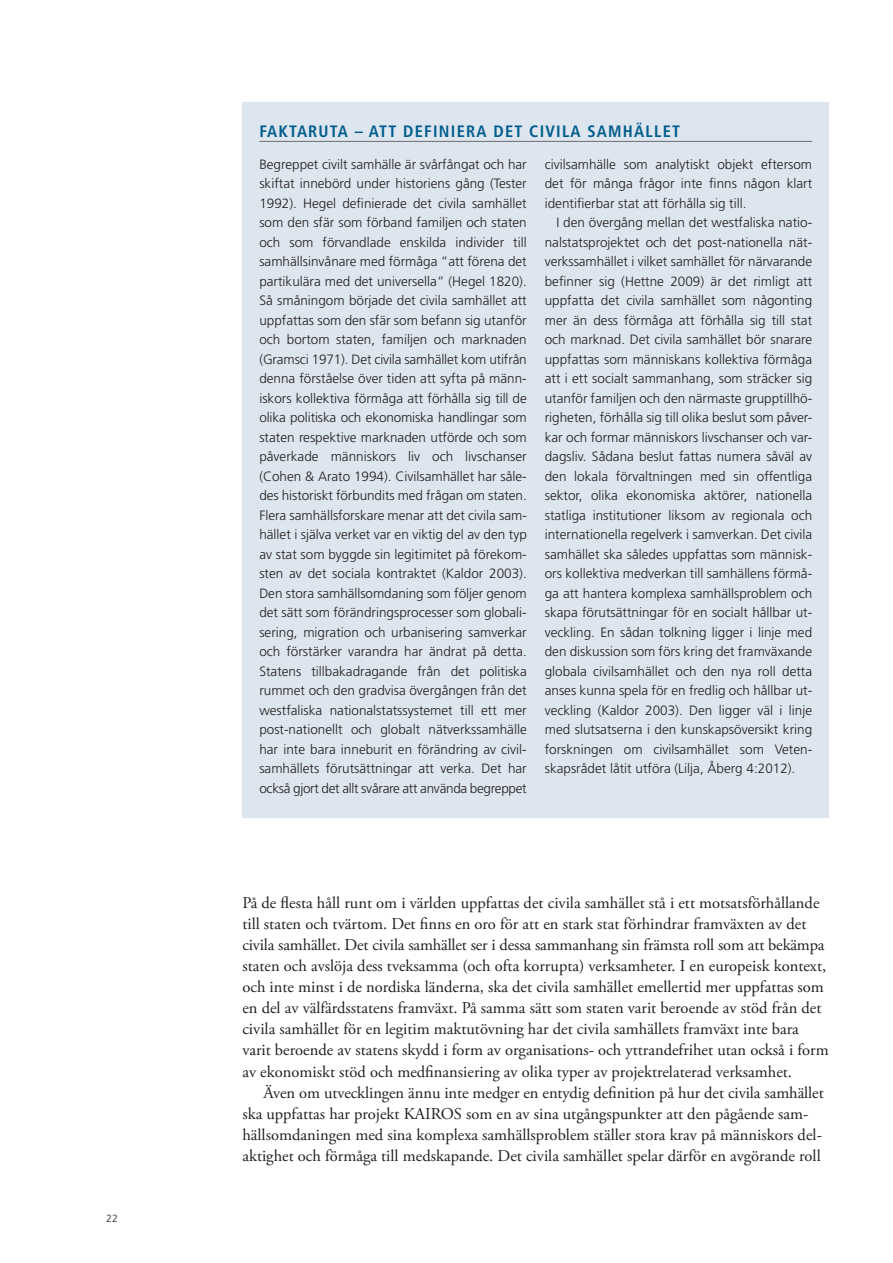
<style>
.page{position:relative;width:893px;height:1263px;background:#fff}
.page>*{position:absolute;margin:0;border:0;box-sizing:border-box;transform-origin:0 0}
.t1{font:16.5px/21.1px "Adobe Garamond Pro";color:#231f20}
.t2{font:700 condensed 16.5px "Frutiger";letter-spacing:.075em;color:#005d8d}
.t3{font:300 13.5px/19.5px "Frutiger";color:#231f20;text-align:justify}
.t4{font:300 10.5px "Frutiger";color:#231f20}
</style>
<div class="page">
<div style="left:242px;top:102px;width:587px;height:716px;background:#dde5ee"></div>
<hr style="left:259px;top:141px;width:553px;height:1px;background:#6c6d70">
<p class="t4" style="left:106px;top:1213px;width:13px">22</p>
<p class="t2" style="left:259px;top:121px;width:422px">FAKTARUTA – ATT DEFINIERA DET CIVILA SAMHÄLLET</p>
<p class="t3" style="left:259px;top:155px;width:269px">Begreppet civilt samhälle är svårfångat och har skiftat innebörd under historiens gång (Tester 1992). Hegel definierade det civila samhället som den sfär som förband familjen och staten och som förvandlade enskilda individer till samhällsinvånare med förmåga ”att förena det partikulära med det universella” (Hegel 1820).<br>Så småningom började det civila samhället att uppfattas som den sfär som befann sig utanför och bortom staten, familjen och marknaden (Gramsci 1971). Det civila samhället kom utifrån denna förståelse över tiden att syfta på männ&shy;iskors kollektiva förmåga att förhålla sig till de olika politiska och ekonomiska handlingar som staten respektive marknaden utförde och som påverkade människors liv och livschanser (Cohen &amp; Arato 1994). Civilsamhället har såle&shy;des historiskt förbundits med frågan om staten.<br>Flera samhällsforskare menar att det civila sam&shy;hället i själva verket var en viktig del av den typ av stat som byggde sin legitimitet på förekom&shy;sten av det sociala kontraktet (Kaldor 2003).<br>Den stora samhällsomdaning som följer genom det sätt som förändringsprocesser som globali&shy;sering, migration och urbanisering samverkar och förstärker varandra har ändrat på detta.<br>Statens tillbakadragande från det politiska rummet och den gradvisa övergången från det westfaliska nationalstatssystemet till ett mer post-nationellt och globalt nätverkssamhälle har inte bara inneburit en förändring av civil&shy;samhällets förutsättningar att verka. Det har också gjort det allt svårare att använda begreppet</p>
<p class="t3" style="left:545px;top:154px;width:269px">civilsamhälle som analytiskt objekt eftersom det för många frågor inte finns någon klart identifierbar stat att förhålla sig till.</p>
<p class="t3" style="left:545px;top:213px;width:269px;text-indent:12px">I den övergång mellan det westfaliska natio&shy;nalstatsprojektet och det post-nationella nät&shy;verkssamhället i vilket samhället för närvarande befinner sig (Hettne 2009) är det rimligt att uppfatta det civila samhället som någonting mer än dess förmåga att förhålla sig till stat och marknad. Det civila samhället bör snarare uppfattas som människans kollektiva förmåga att i ett socialt sammanhang, som sträcker sig utanför familjen och den närmaste grupptillhö&shy;righeten, förhålla sig till olika beslut som påver&shy;kar och formar människors livschanser och var&shy;dagsliv. Sådana beslut fattas numera såväl av den lokala förvaltningen med sin offentliga sektor, olika ekonomiska aktörer, nationella statliga institutioner liksom av regionala och internationella regelverk i samverkan. Det civila samhället ska således uppfattas som människ&shy;ors kollektiva medverkan till samhällens förmå&shy;ga att hantera komplexa samhällsproblem och skapa förutsättningar för en socialt hållbar ut&shy;veckling. En sådan tolkning ligger i linje med den diskussion som förs kring det framväxande globala civilsamhället och den nya roll detta anses kunna spela för en fredlig och hållbar ut&shy;veckling (Kaldor 2003). Den ligger väl i linje med slutsatserna i den kunskapsöversikt kring forskningen om civilsamhället som Veten&shy;skapsrådet låtit utföra (Lilja, Åberg 4:2012).</p>
<p class="t1" style="left:242px;top:892px;width:588px">På de flesta håll runt om i världen uppfattas det civila samhället stå i ett motsatsförhållande till staten och tvärtom. Det finns en oro för att en stark stat förhindrar framväxten av det civila samhället. Det civila samhället ser i dessa sammanhang sin främsta roll som att bekämpa staten och avslöja dess tveksamma (och ofta korrupta) verksamheter. I en europeisk kontext, och inte minst i de nordiska länderna, ska det civila samhället emellertid mer uppfattas som en del av välfärdsstatens framväxt. På samma sätt som staten varit beroende av stöd från det civila samhället för en legitim maktutövning har det civila samhällets framväxt inte bara varit beroende av statens skydd i form av organisations- och yttrandefrihet utan också i form av ekonomiskt stöd och medfinansiering av olika typer av projektrelaterad verksamhet.</p>
<p class="t1" style="left:242px;top:1082px;width:583px;text-indent:21px">Även om utvecklingen ännu inte medger en entydig definition på hur det civila samhället ska uppfattas har projekt KAIROS som en av sina utgångspunkter att den pågående sam&shy;hällsomdaningen med sina komplexa samhällsproblem ställer stora krav på människors del&shy;aktighet och förmåga till medskapande. Det civila samhället spelar därför en avgörande roll</p>
</div>
